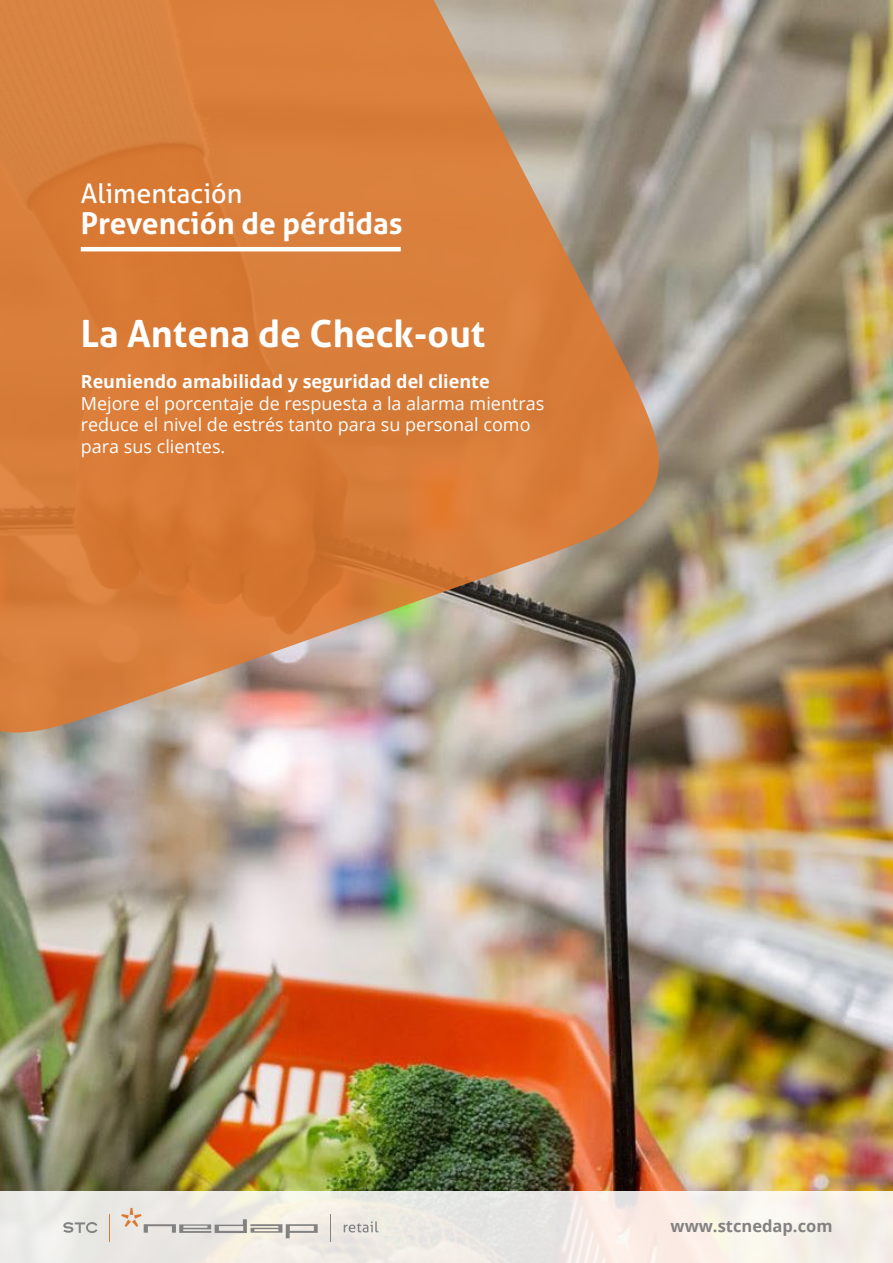
<style>
.page{position:relative;width:893px;height:1263px;background:#fff}
.page>*{position:absolute;margin:0;border:0;box-sizing:border-box;transform-origin:0 0}
.t1{font:700 37.5px "Aller";color:#fff}
.t2{font:700 30px "Aller";color:#fff}
.t3{font:27px "Aller";color:#fff}
.t4{font:18px/21.6px "Open Sans";color:#fff}
.t5{font:700 18px "Open Sans";color:#fff}
.t6{font:700 16.5px "Open Sans";color:#828282}
</style>
<div class="page">
<img style="left:0;top:0;width:893px;height:1191px">
<svg style="left:0;top:0;width:669px;height:743px;background:#cc8550"></svg>
<div style="left:0;top:1191px;width:893px;height:72px;background:linear-gradient(to bottom,#efece6,#f1ece6)"></div>
<hr style="left:81px;top:247px;width:320px;height:4px;background:#fff">
<svg style="left:121px;top:1208px;width:197px;height:30px;background:#dedad3"></svg>
<svg style="left:344px;top:1221px;width:34px;height:11px"></svg>
<svg style="left:63px;top:1222px;width:34px;height:11px"></svg>
<svg style="left:109px;top:1214px;width:1px;height:27px"></svg>
<svg style="left:330px;top:1214px;width:1px;height:27px"></svg>
<h3 class="t3" style="left:81px;top:177px;width:163px">Alimentación</h3>
<h2 class="t2" style="left:81px;top:205px;width:323px">Prevención de pérdidas</h2>
<h1 class="t1" style="left:81px;top:310px;width:406px">La Antena de Check-out</h1>
<p class="t5" style="left:81px;top:369px;width:410px">Reuniendo amabilidad y seguridad del cliente</p>
<p class="t4" style="left:81px;top:392px;width:465px">Mejore el porcentaje de respuesta a la alarma mientras reduce el nivel de estrés tanto para su personal como para sus clientes.</p>
<p class="t6" style="left:671px;top:1214px;width:163px">www.stcnedap.com</p>
</div>
